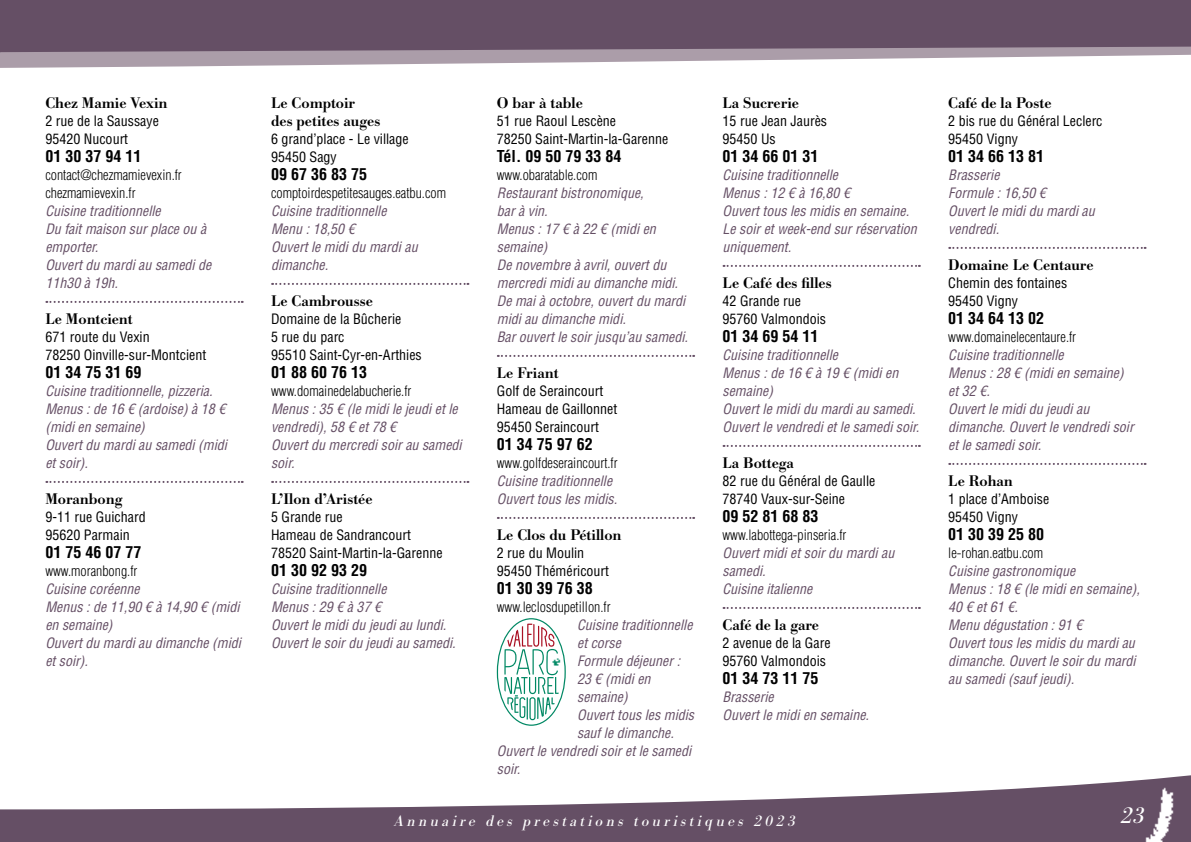
<style>
.page{position:relative;width:1191px;height:842px;background:#fff}
.page>*{position:absolute;margin:0;border:0;box-sizing:border-box;transform-origin:0 0}
.t1{font:italic 24px "Bodoni URW";color:#fff}
.t2{font:500 16px/18px "Bodoni URW";color:#000}
.t3{font:700 condensed 16px "Helvetica LT Std";color:#000}
.t4{font:italic 16px "Bodoni URW";letter-spacing:.2em;color:#fff}
.t5{font:italic condensed 14px/18px "Helvetica LT Std";color:#654f65}
.t6{font:condensed 14px/18px "Helvetica LT Std";color:#000}
.t7{font:300 condensed 14px/18px "Helvetica LT Std";color:#000}
</style>
<div class="page">
<svg style="left:0;top:775px;width:1191px;height:67px;fill:#654f65"></svg>
<svg style="left:1px;top:52px;width:1190px;height:16px;fill:#ab9da9"></svg>
<svg style="left:0;top:52px;width:1px;height:16px"></svg>
<div style="left:0;top:0;width:1191px;height:52px;background:#654f65"></div>
<img style="left:1128px;top:775px;width:53px;height:67px">
<svg style="left:46px;top:301px;width:197px;height:2px"></svg>
<svg style="left:46px;top:481px;width:197px;height:2px"></svg>
<svg style="left:272px;top:283px;width:196px;height:2px"></svg>
<svg style="left:272px;top:481px;width:196px;height:2px"></svg>
<svg style="left:498px;top:355px;width:196px;height:2px"></svg>
<svg style="left:498px;top:517px;width:196px;height:2px"></svg>
<svg style="left:497px;top:618px;width:69px;height:108px"></svg>
<svg style="left:723px;top:265px;width:197px;height:2px"></svg>
<svg style="left:723px;top:445px;width:197px;height:2px"></svg>
<svg style="left:723px;top:607px;width:197px;height:2px"></svg>
<svg style="left:949px;top:247px;width:196px;height:2px"></svg>
<svg style="left:949px;top:463px;width:196px;height:2px"></svg>
<p class="t2" style="left:45px;top:94px;width:123px">Chez Mamie Vexin</p>
<p class="t6" style="left:45px;top:112px;width:115px">2 rue de la Saussaye<br>95420 Nucourt</p>
<p class="t3" style="left:45px;top:146px;width:97px">01 30 37 94 11</p>
<p class="t7" style="left:45px;top:166px;width:138px">contact@chezmamievexin.fr chezmamievexin.fr</p>
<p class="t5" style="left:45px;top:202px;width:167px">Cuisine traditionnelle<br>Du fait maison sur place ou à emporter.<br>Ouvert du mardi au samedi de<br>11h30 à 19h.</p>
<p class="t2" style="left:45px;top:310px;width:89px">Le Montcient</p>
<p class="t6" style="left:45px;top:328px;width:162px">671 route du Vexin<br>78250 Oinville-sur-Montcient</p>
<p class="t3" style="left:45px;top:362px;width:97px">01 34 75 31 69</p>
<p class="t5" style="left:45px;top:382px;width:183px">Cuisine traditionnelle, pizzeria.<br>Menus : de 16 € (ardoise) à 18 € (midi en semaine)<br>Ouvert du mardi au samedi (midi et soir).</p>
<p class="t2" style="left:45px;top:490px;width:79px">Moranbong</p>
<p class="t6" style="left:45px;top:508px;width:102px">9-11 rue Guichard<br>95620 Parmain</p>
<p class="t3" style="left:45px;top:542px;width:97px">01 75 46 07 77</p>
<p class="t7" style="left:45px;top:562px;width:94px">www.moranbong.fr</p>
<p class="t5" style="left:45px;top:580px;width:197px">Cuisine coréenne<br>Menus : de 11,90 € à 14,90 € (midi en semaine)<br>Ouvert du mardi au dimanche (midi et soir).</p>
<p class="t2" style="left:271px;top:94px;width:111px">Le Comptoir des petites auges</p>
<p class="t6" style="left:271px;top:130px;width:139px">6 grand’place - Le village<br>95450 Sagy</p>
<p class="t3" style="left:271px;top:164px;width:97px">09 67 36 83 75</p>
<p class="t7" style="left:271px;top:184px;width:176px">comptoirdespetitesauges.eatbu.com</p>
<p class="t5" style="left:271px;top:202px;width:148px">Cuisine traditionnelle<br>Menu : 18,50 €<br>Ouvert le midi du mardi au dimanche.</p>
<p class="t2" style="left:271px;top:292px;width:103px">Le Cambrousse</p>
<p class="t6" style="left:271px;top:310px;width:152px">Domaine de la Bûcherie<br>5 rue du parc<br>95510 Saint-Cyr-en-Arthies</p>
<p class="t3" style="left:271px;top:362px;width:97px">01 88 60 76 13</p>
<p class="t7" style="left:271px;top:382px;width:142px">www.domainedelabucherie.fr</p>
<p class="t5" style="left:271px;top:400px;width:192px">Menus : 35 € (le midi le jeudi et le vendredi), 58 € et 78 €<br>Ouvert du mercredi soir au samedi soir.</p>
<p class="t2" style="left:271px;top:490px;width:103px">L’Ilon d’Aristée</p>
<p class="t6" style="left:271px;top:508px;width:173px">5 Grande rue<br>Hameau de Sandrancourt<br>78520 Saint-Martin-la-Garenne</p>
<p class="t3" style="left:271px;top:560px;width:97px">01 30 92 93 29</p>
<p class="t5" style="left:271px;top:580px;width:186px">Cuisine traditionnelle<br>Menus : 29 € à 37 €<br>Ouvert le midi du jeudi au lundi.<br>Ouvert le soir du jeudi au samedi.</p>
<p class="t2" style="left:497px;top:94px;width:87px">O bar à table</p>
<p class="t6" style="left:497px;top:112px;width:173px">51 rue Raoul Lescène<br>78250 Saint-Martin-la-Garenne</p>
<p class="t3" style="left:497px;top:146px;width:126px">Tél. 09 50 79 33 84</p>
<p class="t7" style="left:497px;top:166px;width:102px">www.obaratable.com</p>
<p class="t5" style="left:497px;top:184px;width:193px">Restaurant bistronomique,<br>bar à vin.<br>Menus : 17 € à 22 € (midi en semaine)<br>De novembre à avril, ouvert du mercredi midi au dimanche midi.<br>De mai à octobre, ouvert du mardi midi au dimanche midi.<br>Bar ouvert le soir jusqu’au samedi.</p>
<p class="t2" style="left:497px;top:364px;width:63px">Le Friant</p>
<p class="t6" style="left:497px;top:382px;width:122px">Golf de Seraincourt<br>Hameau de Gaillonnet<br>95450 Seraincourt</p>
<p class="t3" style="left:497px;top:434px;width:97px">01 34 75 97 62</p>
<p class="t7" style="left:497px;top:454px;width:122px">www.golfdeseraincourt.fr</p>
<p class="t5" style="left:497px;top:472px;width:122px">Cuisine traditionnelle<br>Ouvert tous les midis.</p>
<p class="t2" style="left:497px;top:526px;width:126px">Le Clos du Pétillon</p>
<p class="t6" style="left:497px;top:544px;width:114px">2 rue du Moulin<br>95450 Théméricourt</p>
<p class="t3" style="left:497px;top:578px;width:97px">01 30 39 76 38</p>
<p class="t7" style="left:497px;top:598px;width:115px">www.leclosdupetillon.fr</p>
<p class="t5" style="left:577px;top:616px;width:117px">Cuisine traditionnelle</p>
<p class="t5" style="left:577px;top:634px;width:45px">et corse</p>
<p class="t5" style="left:577px;top:652px;width:105px">Formule déjeuner :</p>
<p class="t5" style="left:577px;top:670px;width:75px">23 € (midi en</p>
<p class="t5" style="left:577px;top:688px;width:52px">semaine)</p>
<p class="t5" style="left:577px;top:706px;width:119px">Ouvert tous les midis</p>
<p class="t5" style="left:577px;top:724px;width:98px">sauf le dimanche.</p>
<p class="t5" style="left:497px;top:742px;width:196px">Ouvert le vendredi soir et le samedi</p>
<p class="t5" style="left:497px;top:760px;width:25px">soir.</p>
<p class="t2" style="left:722px;top:94px;width:78px">La Sucrerie</p>
<p class="t6" style="left:722px;top:112px;width:106px">15 rue Jean Jaurès<br>95450 Us</p>
<p class="t3" style="left:722px;top:146px;width:97px">01 34 66 01 31</p>
<p class="t5" style="left:722px;top:166px;width:196px">Cuisine traditionnelle<br>Menus : 12 € à 16,80 €<br>Ouvert tous les midis en semaine.<br>Le soir et week-end sur réservation uniquement.</p>
<p class="t2" style="left:722px;top:274px;width:111px">Le Café des filles</p>
<p class="t6" style="left:722px;top:292px;width:105px">42 Grande rue<br>95760 Valmondois</p>
<p class="t3" style="left:722px;top:326px;width:97px">01 34 69 54 11</p>
<p class="t5" style="left:722px;top:346px;width:198px">Cuisine traditionnelle<br>Menus : de 16 € à 19 € (midi en semaine)<br>Ouvert le midi du mardi au samedi.<br>Ouvert le vendredi et le samedi soir.</p>
<p class="t2" style="left:722px;top:454px;width:73px">La Bottega</p>
<p class="t6" style="left:722px;top:472px;width:154px">82 rue du Général de Gaulle<br>78740 Vaux-sur-Seine</p>
<p class="t3" style="left:722px;top:506px;width:97px">09 52 81 68 83</p>
<p class="t7" style="left:722px;top:526px;width:125px">www.labottega-pinseria.fr</p>
<p class="t5" style="left:722px;top:544px;width:173px">Ouvert midi et soir du mardi au samedi.<br>Cuisine italienne</p>
<p class="t2" style="left:722px;top:616px;width:98px">Café de la gare</p>
<p class="t6" style="left:722px;top:634px;width:110px">2 avenue de la Gare<br>95760 Valmondois</p>
<p class="t3" style="left:722px;top:668px;width:97px">01 34 73 11 75</p>
<p class="t5" style="left:722px;top:688px;width:148px">Brasserie<br>Ouvert le midi en semaine.</p>
<p class="t2" style="left:948px;top:94px;width:105px">Café de la Poste</p>
<p class="t6" style="left:948px;top:112px;width:156px">2 bis rue du Général Leclerc<br>95450 Vigny</p>
<p class="t3" style="left:948px;top:146px;width:97px">01 34 66 13 81</p>
<p class="t5" style="left:948px;top:166px;width:148px">Brasserie<br>Formule : 16,50 €<br>Ouvert le midi du mardi au vendredi.</p>
<p class="t2" style="left:948px;top:256px;width:147px">Domaine Le Centaure</p>
<p class="t6" style="left:948px;top:274px;width:120px">Chemin des fontaines<br>95450 Vigny</p>
<p class="t3" style="left:948px;top:308px;width:97px">01 34 64 13 02</p>
<p class="t7" style="left:948px;top:328px;width:129px">www.domainelecentaure.fr</p>
<p class="t5" style="left:948px;top:346px;width:187px">Cuisine traditionnelle<br>Menus : 28 € (midi en semaine) et 32 €.<br>Ouvert le midi du jeudi au dimanche. Ouvert le vendredi soir et le samedi soir.</p>
<p class="t2" style="left:948px;top:472px;width:66px">Le Rohan</p>
<p class="t6" style="left:948px;top:490px;width:103px">1 place d’Amboise<br>95450 Vigny</p>
<p class="t3" style="left:948px;top:524px;width:97px">01 30 39 25 80</p>
<p class="t7" style="left:948px;top:544px;width:96px">le-rohan.eatbu.com</p>
<p class="t5" style="left:948px;top:562px;width:193px">Cuisine gastronomique<br>Menus : 18 € (le midi en semaine),<br>40 € et 61 €.<br>Menu dégustation : 91 €<br>Ouvert tous les midis du mardi au dimanche. Ouvert le soir du mardi au samedi (sauf jeudi).</p>
<p class="t4" style="left:395px;top:811px;width:402px">Annuaire des prestations touristiques 2023</p>
<h1 class="t1" style="left:1121px;top:801px;width:25px">23</h1>
</div>
